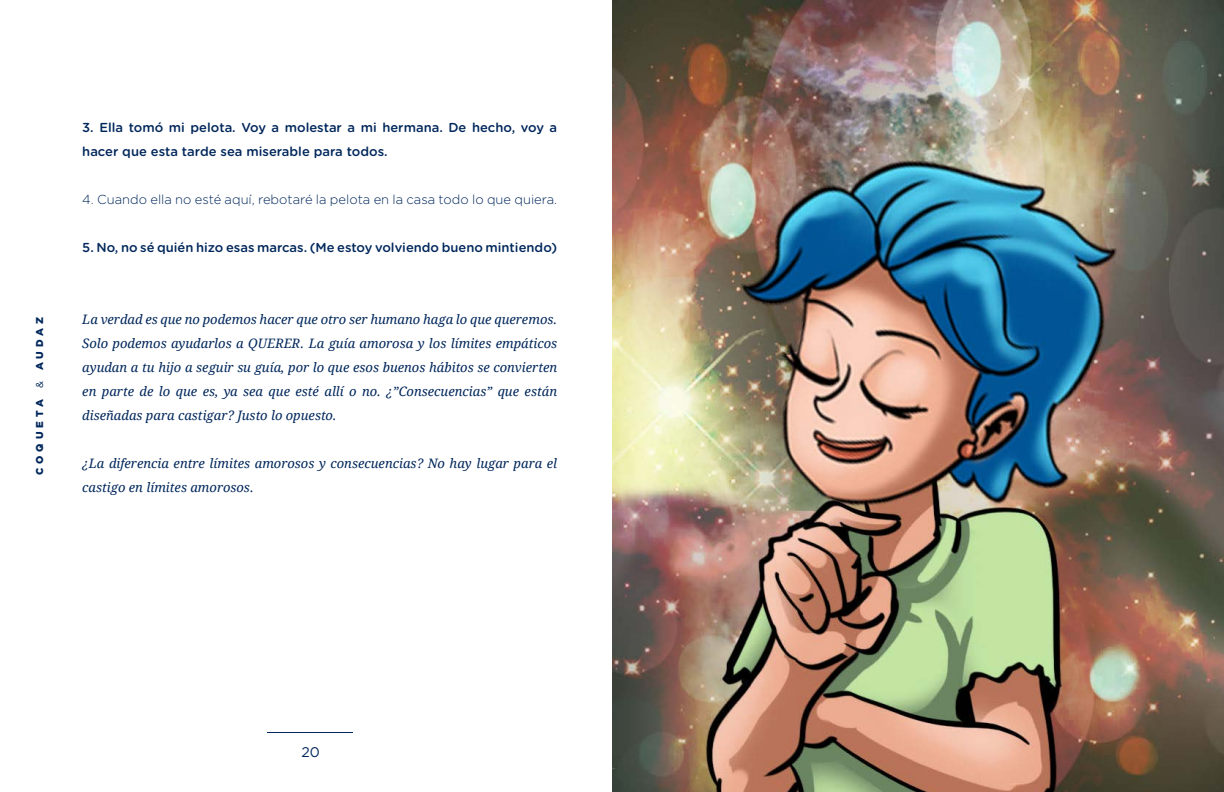
<style>
.page{position:relative;width:1224px;height:792px;background:#fff}
.page>*{position:absolute;margin:0;border:0;box-sizing:border-box;transform-origin:0 0}
.t1{font:14px "Gotham";color:#00275b}
.t2{font:italic 13px/24px "Droid Serif";color:#00275b;text-align:justify}
.t3{font:500 13px/24px "Gotham Rounded";color:#00275b}
.t4{font:300 13px "Gotham Rounded";color:#00275b}
.t5{font:900 10px "Gotham";letter-spacing:.4em;color:#00275b}
.s1{font-weight:400}
</style>
<div class="page">
<hr style="left:268px;top:732px;width:85px;height:1px;background:#00275b">
<img style="left:612px;top:0;width:612px;height:792px">
<p class="t5" style="left:33px;top:475px;width:159px;rotate:-90deg">COQUETA <span class="s1">&amp;</span> AUDAZ</p>
<p class="t3" style="left:82px;top:115px;width:476px">3. Ella tomó mi pelota. Voy a molestar a mi hermana. De hecho, voy a hacer que esta tarde sea miserable para todos.</p>
<p class="t4" style="left:82px;top:191px;width:476px">4. Cuando ella no esté aquí, rebotaré la pelota en la casa todo lo que quiera.</p>
<p class="t3" style="left:82px;top:235px;width:476px">5. No, no sé quién hizo esas marcas. (Me estoy volviendo bueno mintiendo)</p>
<p class="t2" style="left:82px;top:307px;width:476px">La verdad es que no podemos hacer que otro ser humano haga lo que queremos.<br>Solo podemos ayudarlos a QUERER. La guía amorosa y los límites empáticos ayudan a tu hijo a seguir su guía, por lo que esos buenos hábitos se convierten en parte de lo que es, ya sea que esté allí o no. ¿”Consecuencias” que están diseñadas para castigar? Justo lo opuesto.</p>
<p class="t2" style="left:82px;top:451px;width:476px">¿La diferencia entre límites amorosos y consecuencias? No hay lugar para el castigo en límites amorosos.</p>
<p class="t1" style="left:301px;top:743px;width:20px">20</p>
</div>
